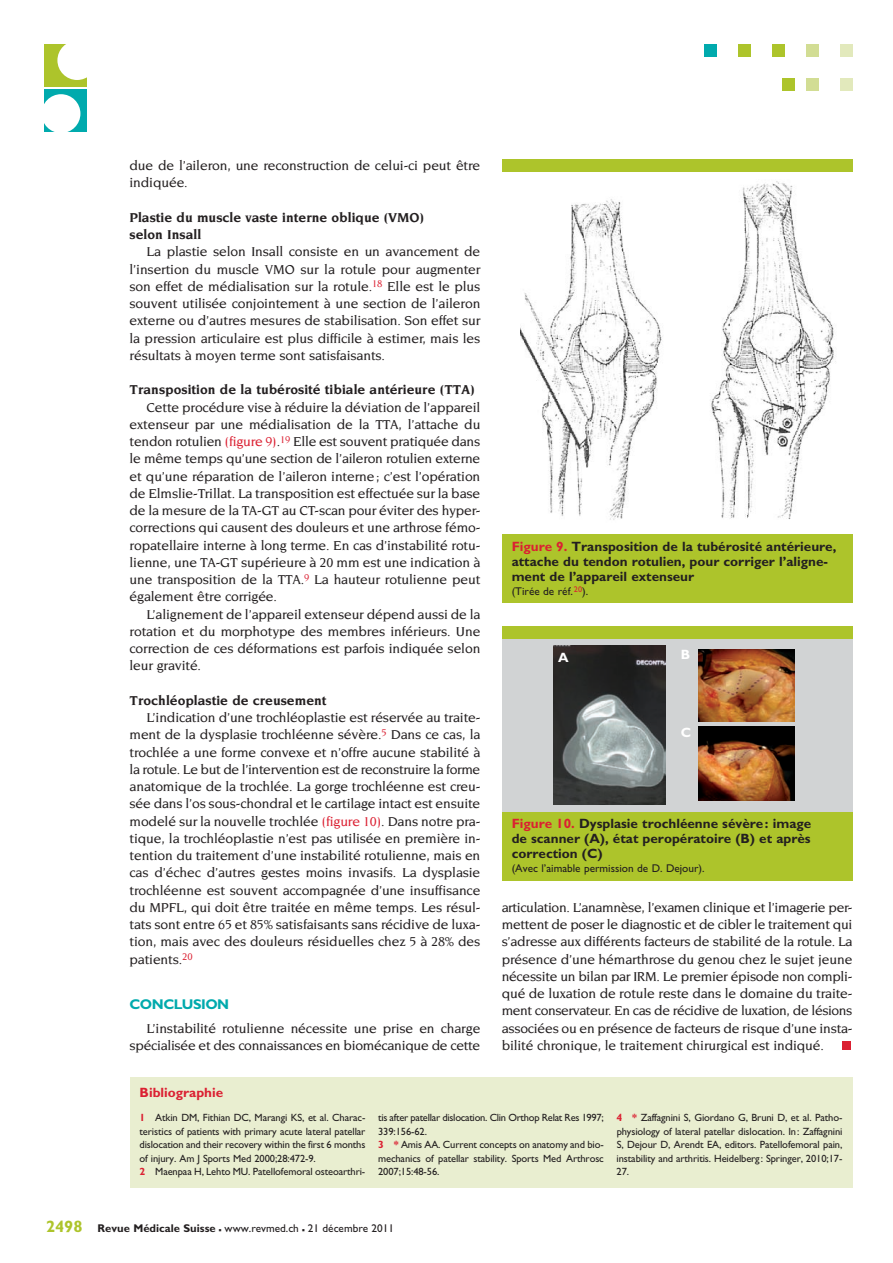
<style>
.page{position:relative;width:893px;height:1263px;background:#fff}
.page>*{position:absolute;margin:0;border:0;box-sizing:border-box;transform-origin:0 0}
.t1{font:700 14.1px "Gill Sans";letter-spacing:-.035em;color:#00aaad}
.t2{font:500 13.95px/17.2px "Novarese";letter-spacing:-.01em;color:#231f20}
.t3{font:700 13.95px "Novarese";color:#231f20}
.t4{font:700 13.5px/15px "Gill Sans";color:#231f20}
.t5{font:700 13.5px "Gill Sans";color:#db2032}
.t6{font:700 13.5px "Gill Sans";color:#fff}
.t7{font:11.25px "Gill Sans";color:#231f20}
.t8{font:10.5px/13.5px "Gill Sans";letter-spacing:-.01em;color:#231f20}
.s1{color:#db2032}
.s2{font-weight:700;color:#db2032}
.s3{font-weight:700;font-size:16.5px;color:#adc42b}
.s4{font-weight:700}
.s5{font-weight:700;font-size:16.5px}
</style>
<div class="page">
<div style="left:840px;top:45px;width:12px;height:12px;background:#e2e9bc"></div>
<div style="left:806px;top:45px;width:12px;height:12px;background:#d2dd94"></div>
<div style="left:772px;top:45px;width:12px;height:12px;background:#adc42b"></div>
<div style="left:738px;top:45px;width:12px;height:12px;background:#adc42b"></div>
<div style="left:704px;top:45px;width:12px;height:12px;background:#00aaad"></div>
<div style="left:840px;top:79px;width:12px;height:12px;background:#e2e9bc"></div>
<div style="left:806px;top:79px;width:12px;height:12px;background:#d2dd94"></div>
<div style="left:782px;top:79px;width:13px;height:12px;background:#adc42b"></div>
<div style="left:842px;top:1041px;width:9px;height:9px;background:#db2032"></div>
<div style="left:45px;top:45px;width:42px;height:42px;background:#adc42b"></div>
<div style="left:57px;top:41px;width:40px;height:39px;background:#fff;border-radius:50%"></div>
<div style="left:45px;top:89px;width:42px;height:43px;background:#00aaad"></div>
<div style="left:42px;top:94px;width:38px;height:39px;background:#fff;border-radius:50%"></div>
<div style="left:130px;top:1077px;width:722px;height:111px;background:#e9eed0"></div>
<img style="left:521px;top:181px;width:315px;height:339px">
<div style="left:502px;top:535px;width:350px;height:68px;background:#adc42b"></div>
<div style="left:502px;top:159px;width:350px;height:13px;background:#adc42b"></div>
<div style="left:502px;top:635px;width:350px;height:222px;background:#d1d3d4"></div>
<img style="left:553px;top:646px;width:113px;height:158px">
<img style="left:698px;top:649px;width:97px;height:73px">
<img style="left:698px;top:726px;width:97px;height:74px">
<div style="left:502px;top:812px;width:350px;height:69px;background:#adc42b"></div>
<div style="left:502px;top:626px;width:350px;height:13px;background:#adc42b"></div>
<p class="t2" style="left:130px;top:157px;width:352px">due de l’aileron, une reconstruction de celui-ci peut être indiquée.</p>
<p class="t3" style="left:130px;top:209px;width:296px">Plastie du muscle vaste interne oblique (VMO)</p>
<p class="t3" style="left:130px;top:227px;width:73px">selon Insall</p>
<p class="t2" style="left:147px;top:243px;width:335px">La plastie selon Insall consiste en un avancement de</p>
<p class="t2" style="left:130px;top:260px;width:352px">l’insertion du muscle VMO sur la rotule pour augmenter</p>
<p class="t2" style="left:130px;top:277px;width:352px">son effet de médialisation sur la rotule.<sup>18</sup> Elle est le plus</p>
<p class="t2" style="left:130px;top:295px;width:352px">souvent utilisée conjointement à une section de l’aileron</p>
<p class="t2" style="left:130px;top:312px;width:352px">externe ou d’autres mesures de stabilisation. Son effet sur</p>
<p class="t2" style="left:130px;top:329px;width:352px">la pression articulaire est plus difficile à estimer, mais les</p>
<p class="t2" style="left:130px;top:346px;width:257px">résultats à moyen terme sont satisfaisants.</p>
<p class="t3" style="left:130px;top:382px;width:347px">Transposition de la tubérosité tibiale antérieure (TTA)</p>
<p class="t2" style="left:147px;top:398px;width:335px">Cette procédure vise à réduire la déviation de l’appareil</p>
<p class="t2" style="left:130px;top:415px;width:352px">extenseur par une médialisation de la TTA, l’attache du</p>
<p class="t2" style="left:130px;top:433px;width:352px">tendon rotulien <span class="s1">(figure 9)</span>.<sup>19</sup> Elle est souvent pratiquée dans</p>
<p class="t2" style="left:130px;top:450px;width:352px">le même temps qu’une section de l’aileron rotulien externe</p>
<p class="t2" style="left:130px;top:467px;width:352px">et qu’une réparation de l’aileron interne; c’est l’opération</p>
<p class="t2" style="left:130px;top:484px;width:352px">de Elmslie-Trillat. La transposition est effectuée sur la base</p>
<p class="t2" style="left:130px;top:502px;width:352px">de la mesure de la TA-GT au CT-scan pour éviter des hyper-</p>
<p class="t2" style="left:130px;top:519px;width:352px">corrections qui causent des douleurs et une arthrose fémo-</p>
<p class="t2" style="left:130px;top:536px;width:352px">ropatellaire interne à long terme. En cas d’instabilité rotu-</p>
<p class="t2" style="left:130px;top:553px;width:352px">lienne, une TA-GT supérieure à 20 mm est une indication à</p>
<p class="t2" style="left:130px;top:571px;width:352px">une transposition de la TTA.<sup>9</sup> La hauteur rotulienne peut</p>
<p class="t2" style="left:130px;top:588px;width:149px">également être corrigée.</p>
<p class="t2" style="left:147px;top:605px;width:335px">L’alignement de l’appareil extenseur dépend aussi de la</p>
<p class="t2" style="left:130px;top:622px;width:352px">rotation et du morphotype des membres inférieurs. Une</p>
<p class="t2" style="left:130px;top:640px;width:352px">correction de ces déformations est parfois indiquée selon</p>
<p class="t2" style="left:130px;top:657px;width:73px">leur gravité.</p>
<p class="t3" style="left:130px;top:692px;width:198px">Trochléoplastie de creusement</p>
<p class="t2" style="left:147px;top:709px;width:335px">L’indication d’une trochléoplastie est réservée au traite-</p>
<p class="t2" style="left:130px;top:726px;width:352px">ment de la dysplasie trochléenne sévère.<sup>5</sup> Dans ce cas, la</p>
<p class="t2" style="left:130px;top:743px;width:352px">trochlée a une forme convexe et n’offre aucune stabilité à</p>
<p class="t2" style="left:130px;top:760px;width:352px">la rotule. Le but de l’intervention est de reconstruire la forme</p>
<p class="t2" style="left:130px;top:778px;width:352px">anatomique de la trochlée. La gorge trochléenne est creu-</p>
<p class="t2" style="left:130px;top:795px;width:352px">sée dans l’os sous-chondral et le cartilage intact est ensuite</p>
<p class="t2" style="left:130px;top:812px;width:352px">modelé sur la nouvelle trochlée <span class="s1">(figure 10)</span>. Dans notre pra-</p>
<p class="t2" style="left:130px;top:829px;width:352px">tique, la trochléoplastie n’est pas utilisée en première in-</p>
<p class="t2" style="left:130px;top:847px;width:352px">tention du traitement d’une instabilité rotulienne, mais en</p>
<p class="t2" style="left:130px;top:864px;width:352px">cas d’échec d’autres gestes moins invasifs. La dysplasie</p>
<p class="t2" style="left:130px;top:881px;width:352px">trochléenne est souvent accompagnée d’une insuffisance</p>
<p class="t2" style="left:130px;top:899px;width:352px">du MPFL, qui doit être traitée en même temps. Les résul-</p>
<p class="t2" style="left:130px;top:916px;width:352px">tats sont entre 65 et 85% satisfaisants sans récidive de luxa-</p>
<p class="t2" style="left:130px;top:933px;width:352px">tion, mais avec des douleurs résiduelles chez 5 à 28% des</p>
<p class="t2" style="left:130px;top:950px;width:65px">patients.<sup>20</sup></p>
<p class="t1" style="left:130px;top:995px;width:101px">CONCLUSION</p>
<p class="t2" style="left:130px;top:1019px;width:352px;text-align:right">L’instabilité rotulienne nécessite une prise en charge spécialisée et des connaissances en biomécanique de cette</p>
<p class="t5" style="left:140px;top:1084px;width:85px">Bibliographie</p>
<p class="t4" style="left:512px;top:539px;width:326px"><span class="s1">Figure 9.</span> Transposition de la tubérosité antérieure, attache du tendon rotulien, pour corriger l’aligne&shy;ment de l’appareil extenseur</p>
<p class="t7" style="left:512px;top:584px;width:78px">(Tirée de réf.<sup>20</sup>).</p>
<p class="t6" style="left:558px;top:649px;width:12px">A</p>
<p class="t6" style="left:681px;top:647px;width:11px">B</p>
<p class="t6" style="left:681px;top:724px;width:12px">C</p>
<p class="t4" style="left:512px;top:816px;width:301px;text-align:justify"><span class="s1">Figure 10.</span> Dysplasie trochléenne sévère: image de scanner (A), état peropératoire (B) et après correction (C)</p>
<p class="t7" style="left:512px;top:861px;width:195px">(Avec l’aimable permission de D. Dejour).</p>
<p class="t2" style="left:502px;top:898px;width:352px;text-align:justify">articulation. L’anamnèse, l’examen clinique et l’imagerie per&shy;mettent de poser le diagnostic et de cibler le traitement qui s’adresse aux différents facteurs de stabilité de la rotule. La présence d’une hémarthrose du genou chez le sujet jeune nécessite un bilan par IRM. Le premier épisode non compli&shy;qué de luxation de rotule reste dans le domaine du traite&shy;ment conservateur. En cas de récidive de luxation, de lésions associées ou en présence de facteurs de risque d’une insta&shy;bilité chronique, le traitement chirurgical est indiqué.</p>
<p class="t8" style="left:140px;top:1111px;width:227px"><span class="s2">1</span> Atkin DM, Fithian DC, Marangi KS, et al. Charac&shy;teristics of patients with primary acute lateral patellar dislocation and their recovery within the first 6 months of injury. Am J Sports Med 2000;28:472-9.<br><span class="s2">2</span> Maenpaa H, Lehto MU. Patellofemoral osteoarthri-</p>
<p class="t8" style="left:378px;top:1111px;width:227px">tis after patellar dislocation. Clin Orthop Relat Res 1997; 339:156-62.<br><span class="s2">3 *</span> Amis AA. Current concepts on anatomy and bio&shy;mechanics of patellar stability. Sports Med Arthrosc 2007;15:48-56.</p>
<p class="t8" style="left:617px;top:1111px;width:227px;text-align:justify"><span class="s2">4 *</span> Zaffagnini S, Giordano G, Bruni D, et al. Patho&shy;physiology of lateral patellar dislocation. In: Zaffagnini S, Dejour D, Arendt EA, editors. Patellofemoral pain, instability and arthritis. Heidelberg: Springer, 2010;17- 27.</p>
<p class="t7" style="left:46px;top:1222px;width:350px"><span class="s3">2498</span> <span class="s4">Revue Médicale Suisse</span> <span class="s5">–</span> www.revmed.ch <span class="s5">–</span> 21 décembre 2011</p>
</div>
